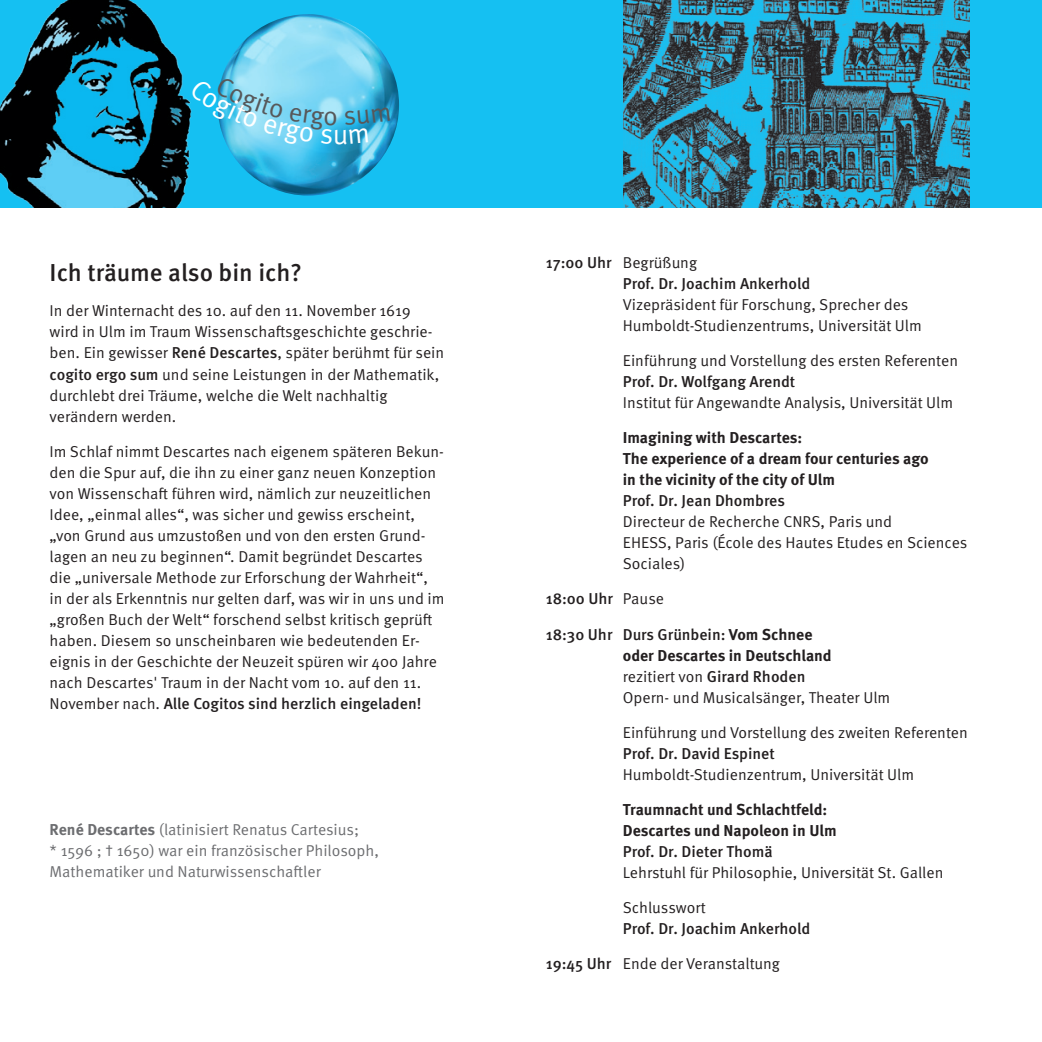
<style>
.page{position:relative;width:1042px;height:1042px;background:#fff}
.page>*{position:absolute;margin:0;border:0;box-sizing:border-box;transform-origin:0 0}
.t1{font:28px "Meta OT Norm";color:#fff}
.t2{font:500 24.5px "Meta OT";letter-spacing:-.005em;color:#231f20}
.t3{font:15.75px/21px "Meta OT Norm";color:#231f20}
.t4{font:700 15.75px/21px "Meta OT";color:#231f20}
.t5{font:500 15.75px "Meta OT";color:#231f20}
.t6{font:15.75px "Meta OT Norm";color:#6c6d70}
.s1{font-family:"Meta OT";font-weight:500}
.s2{font-family:"Meta OT";font-weight:700}
.s3{font-family:"Meta OT Norm";font-weight:400}
.s4{font-weight:500}
</style>
<div class="page">
<div style="left:0;top:0;width:1042px;height:208px;background:#15c0f2"></div>
<img style="left:218px;top:14px;width:181px;height:182px;border-radius:91px">
<img style="left:623px;top:0;width:346px;height:208px">
<img style="left:0;top:0;width:190px;height:208px">
<svg style="left:189px;top:76px;width:148px;height:69px"></svg>
<svg style="left:344px;top:107px;width:46px;height:37px;background:#39aed8"></svg>
<h1 class="t1" style="left:333px;top:117px;width:17px">u</h1>
<p class="t2" style="left:50px;top:258px;width:254px">Ich träume also bin ich?</p>
<p class="t3" style="left:50px;top:301px;width:363px">In der Winternacht des 10. auf den 11. November 1619</p>
<p class="t3" style="left:50px;top:322px;width:396px">wird in Ulm im Traum Wissenschaftsgeschichte geschrie&shy;ben. Ein gewisser <span class="s1">René Descartes</span>, später berühmt für sein <span class="s1">cogito ergo sum</span> und seine Leistungen in der Mathematik, durchlebt drei Träume, welche die Welt nachhaltig</p>
<p class="t3" style="left:50px;top:406px;width:128px">verändern werden.</p>
<p class="t3" style="left:50px;top:441px;width:396px">Im Schlaf nimmt Descartes nach eigenem späteren Bekun&shy;den die Spur auf, die ihn zu einer ganz neuen Konzeption von Wissenschaft führen wird, nämlich zur neuzeitlichen Idee, „einmal alles“, was sicher und gewiss erscheint,</p>
<p class="t3" style="left:50px;top:525px;width:396px">„von Grund aus umzustoßen und von den ersten Grund&shy;lagen an neu zu beginnen“. Damit begründet Descartes die „universale Methode zur Erforschung der Wahrheit“, in der als Erkenntnis nur gelten darf, was wir in uns und im „großen Buch der Welt“ forschend selbst kritisch geprüft haben. Diesem so unscheinbaren wie bedeutenden Er&shy;eignis in der Geschichte der Neuzeit spüren wir 400 Jahre nach Descartes' Traum in der Nacht vom 10. auf den 11.<br>November nach. <span class="s1">Alle Cogitos sind herzlich eingeladen!</span></p>
<p class="t6" style="left:50px;top:819px;width:311px"><span class="s2">René Descartes</span> (latinisiert Renatus Cartesius;</p>
<p class="t6" style="left:50px;top:840px;width:331px">* 1596 ; † 1650) war ein französischer Philosoph,</p>
<p class="t6" style="left:50px;top:861px;width:273px">Mathematiker und Naturwissenschaftler</p>
<p class="t3" style="left:546px;top:253px;width:153px"><span class="s1">17:00 Uhr</span> Begrüßung</p>
<p class="t5" style="left:623px;top:274px;width:189px">Prof. Dr. Joachim Ankerhold</p>
<p class="t3" style="left:623px;top:295px;width:300px">Vizepräsident für Forschung, Sprecher des<br>Humboldt-Studienzentrums, Universität Ulm</p>
<p class="t3" style="left:623px;top:351px;width:337px">Einführung und Vorstellung des ersten Referenten</p>
<p class="t5" style="left:623px;top:372px;width:174px">Prof. Dr. Wolfgang Arendt</p>
<p class="t3" style="left:623px;top:393px;width:332px">Institut für Angewandte Analysis, Universität Ulm</p>
<p class="t4" style="left:623px;top:428px;width:181px">Imagining with Descartes:</p>
<p class="t4" style="left:623px;top:449px;width:307px">The experience of a dream four centuries ago</p>
<p class="t4" style="left:623px;top:470px;width:214px">in the vicinity of the city of Ulm</p>
<p class="t5" style="left:623px;top:491px;width:164px">Prof. Dr. Jean Dhombres</p>
<p class="t3" style="left:623px;top:512px;width:346px">Directeur de Recherche CNRS, Paris und<br>EHESS, Paris (École des Hautes Etudes en Sciences<br>Sociales)</p>
<p class="t5" style="left:546px;top:589px;width:120px">18:00 Uhr <span class="s3">Pause</span></p>
<p class="t4" style="left:623px;top:624px;width:210px;text-indent:-77px"><span class="s4">18:30 Uhr Durs Grünbein:</span> Vom Schnee oder Descartes in Deutschland <span class="s3">rezitiert von</span> <span class="s4">Girard Rhoden</span></p>
<p class="t3" style="left:623px;top:687px;width:269px">Opern- und Musicalsänger, Theater Ulm</p>
<p class="t3" style="left:623px;top:722px;width:347px">Einführung und Vorstellung des zweiten Referenten</p>
<p class="t5" style="left:623px;top:743px;width:154px">Prof. Dr. David Espinet</p>
<p class="t3" style="left:623px;top:764px;width:293px">Humboldt-Studienzentrum, Universität Ulm</p>
<p class="t4" style="left:623px;top:799px;width:206px">Traumnacht und Schlachtfeld:</p>
<p class="t4" style="left:623px;top:820px;width:215px">Descartes und Napoleon in Ulm</p>
<p class="t5" style="left:623px;top:841px;width:151px">Prof. Dr. Dieter Thomä</p>
<p class="t3" style="left:623px;top:862px;width:322px">Lehrstuhl für Philosophie, Universität St. Gallen</p>
<p class="t3" style="left:623px;top:897px;width:85px">Schlusswort</p>
<p class="t5" style="left:623px;top:918px;width:189px">Prof. Dr. Joachim Ankerhold</p>
<p class="t3" style="left:546px;top:953px;width:236px"><span class="s1">19:45 Uhr</span> Ende der Veranstaltung</p>
</div>
